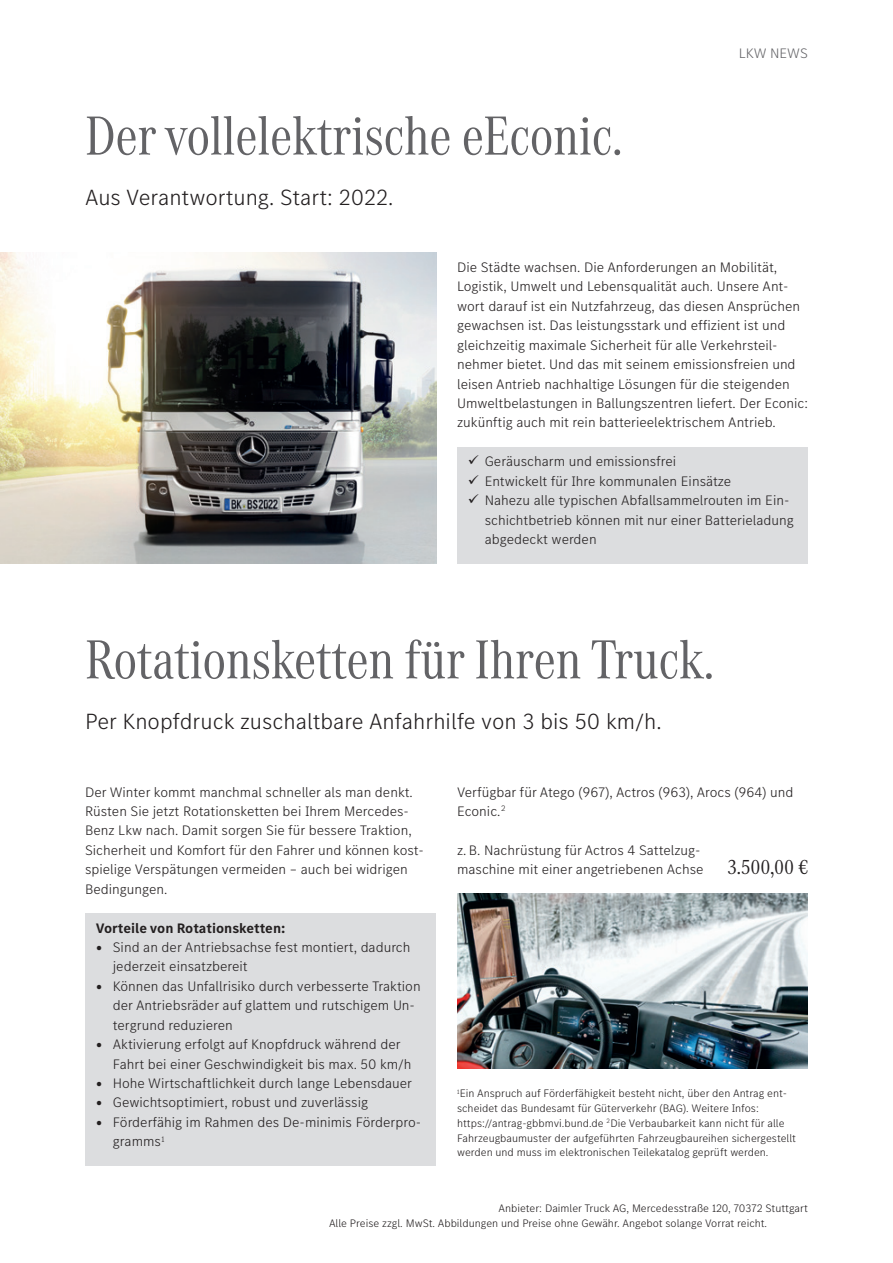
<style>
.page{position:relative;width:893px;height:1263px;background:#fff}
.page>*{position:absolute;margin:0;border:0;box-sizing:border-box;transform-origin:0 0}
.t1{font:57px "MB Corpo A Title Cond";color:#636366}
.t2{font:300 22.8px "MB Corpo S Text";color:#231f20}
.t3{font:300 14.25px/19.4px "MB Corpo S Text";color:#231f20}
.t4{font:700 14.25px "MB Corpo S Text";color:#231f20}
.t5{font:300 14.25px "MB Corpo S Text";color:#636366}
.t6{font:300 11.25px/14.9px "MB Corpo S Text";color:#231f20}
.s1{font-family:"MB Corpo A Text Cond";font-weight:400;font-size:21px}
</style>
<div class="page">
<img style="left:0;top:253px;width:436px;height:310px">
<img style="left:457px;top:894px;width:351px;height:174px">
<div style="left:85px;top:913px;width:351px;height:253px;background:#dcdddf"></div>
<div style="left:457px;top:447px;width:351px;height:116px;background:#dcdddf"></div>
<img style="left:0;top:117px;width:1px;height:349px">
<h1 class="t1" style="left:85px;top:98px;width:539px">Der vollelektrische eEconic.</h1>
<h2 class="t2" style="left:85px;top:183px;width:310px">Aus Verantwortung. Start: 2022.</h2>
<p class="t5" style="left:739px;top:44px;width:71px">LKW NEWS</p>
<p class="t3" style="left:457px;top:257px;width:352px">Die Städte wachsen. Die Anforderungen an Mobilität, Logistik, Umwelt und Lebensqualität auch. Unsere Ant&shy;wort darauf ist ein Nutzfahrzeug, das diesen Ansprüchen gewachsen ist. Das leistungsstark und effizient ist und gleichzeitig maximale Sicherheit für alle Verkehrsteil&shy;nehmer bietet. Und das mit seinem emissionsfreien und leisen Antrieb nachhaltige Lösungen für die steigenden Umweltbelastungen in Ballungszentren liefert. Der Econic: zukünftig auch mit rein batterieelektrischem Antrieb.</p>
<p class="t3" style="left:468px;top:451px;width:210px">✓ Geräuscharm und emissionsfrei</p>
<p class="t3" style="left:468px;top:471px;width:265px">✓ Entwickelt für Ihre kommunalen Einsätze</p>
<p class="t3" style="left:485px;top:490px;width:311px;text-indent:-17px">✓ Nahezu alle typischen Abfallsammelrouten im Ein&shy;schichtbetrieb können mit nur einer Batterieladung abgedeckt werden</p>
<h1 class="t1" style="left:85px;top:622px;width:630px">Rotationsketten für Ihren Truck.</h1>
<h2 class="t2" style="left:85px;top:706px;width:578px">Per Knopfdruck zuschaltbare Anfahrhilfe von 3 bis 50 km/h.</h2>
<p class="t3" style="left:85px;top:781px;width:340px">Der Winter kommt manchmal schneller als man denkt.<br>Rüsten Sie jetzt Rotationsketten bei Ihrem Mercedes-Benz Lkw nach. Damit sorgen Sie für bessere Traktion, Sicherheit und Komfort für den Fahrer und können kost&shy;spielige Verspätungen vermeiden – auch bei widrigen Bedingungen.</p>
<p class="t4" style="left:96px;top:918px;width:191px">Vorteile von Rotationsketten:</p>
<p class="t3" style="left:113px;top:937px;width:299px;text-indent:-17px">• Sind an der Antriebsachse fest montiert, dadurch jederzeit einsatzbereit</p>
<p class="t3" style="left:113px;top:976px;width:309px;text-indent:-17px">• Können das Unfallrisiko durch verbesserte Traktion der Antriebsräder auf glattem und rutschigem Un&shy;tergrund reduzieren</p>
<p class="t3" style="left:113px;top:1034px;width:300px;text-indent:-17px">• Aktivierung erfolgt auf Knopfdruck während der<br>Fahrt bei einer Geschwindigkeit bis max. 50 km/h</p>
<p class="t3" style="left:96px;top:1073px;width:318px">• Hohe Wirtschaftlichkeit durch lange Lebensdauer</p>
<p class="t3" style="left:96px;top:1092px;width:274px">• Gewichtsoptimiert, robust und zuverlässig</p>
<p class="t3" style="left:113px;top:1112px;width:310px;text-indent:-17px">• Förderfähig im Rahmen des De-minimis Förderpro&shy;gramms<sup>1</sup></p>
<p class="t3" style="left:457px;top:781px;width:338px">Verfügbar für Atego (967), Actros (963), Arocs (964) und<br>Econic.<sup>2</sup></p>
<p class="t3" style="left:457px;top:840px;width:352px">z. B. Nachrüstung für Actros 4 Sattelzug-<br>maschine mit einer angetriebenen Achse <span class="s1">3.500,00 €</span></p>
<p class="t6" style="left:457px;top:1085px;width:340px"><sup>1</sup>Ein Anspruch auf Förderfähigkeit besteht nicht, über den Antrag ent&shy;scheidet das Bundesamt für Güterverkehr (BAG). Weitere Infos: https://antrag-gbbmvi.bund.de <sup>2</sup>Die Verbaubarkeit kann nicht für alle Fahrzeugbaumuster der aufgeführten Fahrzeugbaureihen sichergestellt werden und muss im elektronischen Teilekatalog geprüft werden.</p>
<p class="t6" style="left:498px;top:1200px;width:311px">Anbieter: Daimler Truck AG, Mercedesstraße 120, 70372 Stuttgart</p>
<p class="t6" style="left:329px;top:1215px;width:440px">Alle Preise zzgl. MwSt. Abbildungen und Preise ohne Gewähr. Angebot solange Vorrat reicht.</p>
</div>
